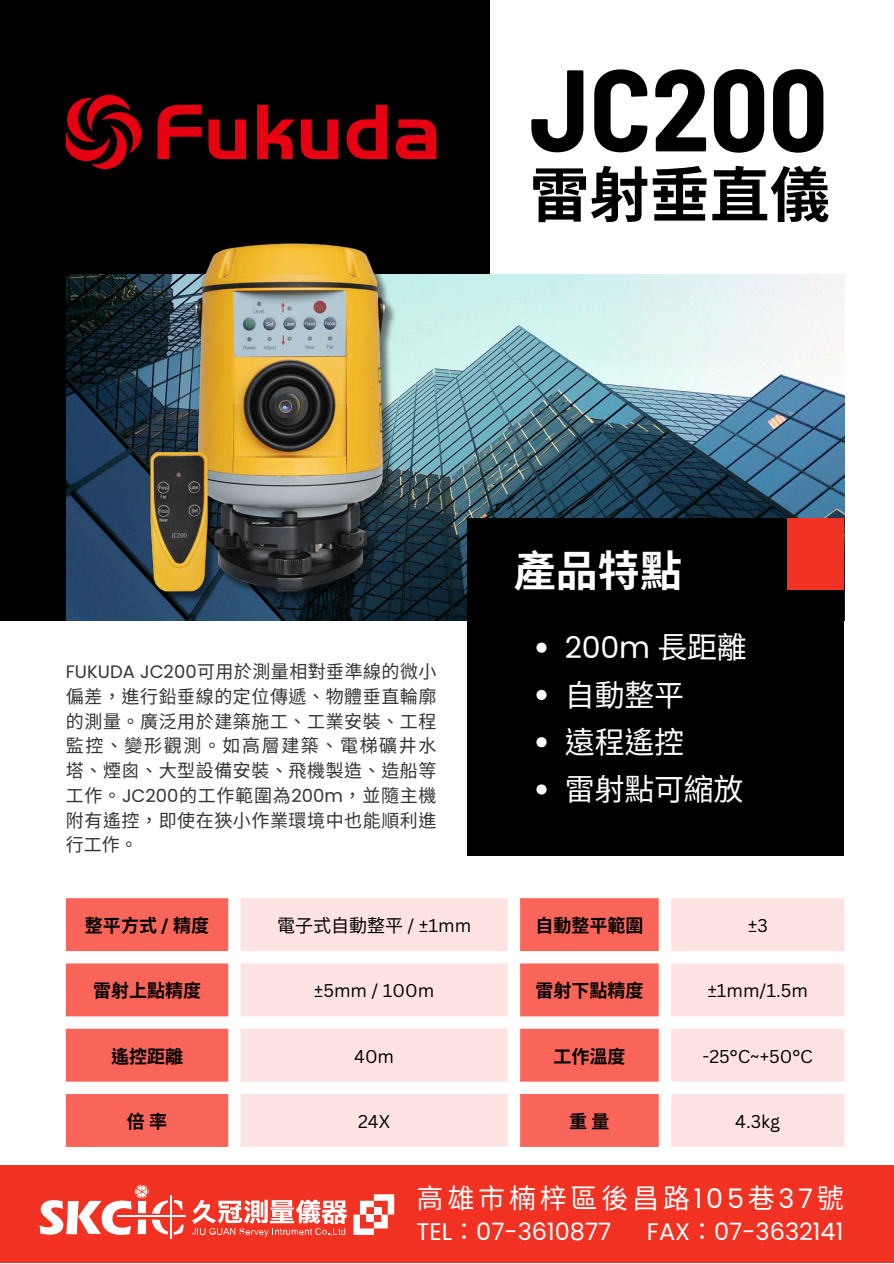
<style>
.page{position:relative;width:894px;height:1264px;background:#fff}
.page>*{position:absolute;margin:0;border:0;box-sizing:border-box;transform-origin:0 0}
.t1{font:700 semi-condensed 115.8px "Barlow";color:#000}
.t2{font:700 60px "Noto Sans CJ Ksc";color:#000}
.t3{font:700 42px "Noto Sans CJ Ksc";color:#fff}
.t4{font:30px "Noto Sans CJ Ksc";letter-spacing:-.01em;color:#fff}
.t5{font:30px "Poppins";color:#fff}
.t6{font:27px "Noto Sans CJ Ksc";letter-spacing:.14em;color:#fff}
.t7{font:24px "Poppins";color:#fff}
.t8{font:18px/24.8px "Noto Sans CJ Ksc";letter-spacing:.03em;color:#343434;text-align:justify}
.t9{font:18px "Canva Sans";color:#000}
.t10{font:700 18px "Noto Sans CJ Ksc";color:#000}
.t11{font:18px "Noto Sans CJ Ksc";color:#000}
.s1{font-family:"Poppins"}
.s2{font-family:"Noto Sans CJ Ksc"}
.s3{font-family:"Canva Sans"}
</style>
<div class="page">
<div style="left:0;top:0;width:489px;height:620px;background:#000"></div>
<div style="left:0;top:1165px;width:893px;height:98px;background:#f13223"></div>
<img style="left:66px;top:275px;width:777px;height:345px">
<div style="left:467px;top:518px;width:376px;height:338px;background:#000"></div>
<div style="left:787px;top:518px;width:57px;height:71px;background:#f13223"></div>
<svg style="left:157px;top:105px;width:45px;height:54px"></svg>
<svg style="left:208px;top:119px;width:38px;height:40px"></svg>
<svg style="left:257px;top:105px;width:81px;height:54px"></svg>
<svg style="left:346px;top:105px;width:41px;height:54px"></svg>
<svg style="left:395px;top:119px;width:41px;height:40px"></svg>
<svg style="left:66px;top:95px;width:76px;height:74px"></svg>
<img style="left:136px;top:243px;width:276px;height:378px">
<svg style="left:66px;top:898px;width:163px;height:248px;background:#fa7c72"></svg>
<svg style="left:240px;top:898px;width:604px;height:248px;fill:#ffe3e3"></svg>
<svg style="left:536px;top:642px;width:10px;height:10px"></svg>
<svg style="left:536px;top:690px;width:10px;height:10px"></svg>
<svg style="left:536px;top:737px;width:10px;height:10px"></svg>
<svg style="left:536px;top:784px;width:10px;height:10px"></svg>
<hr style="left:170px;top:1195px;width:1px;height:44px;background:#fff">
<svg style="left:39px;top:1184px;width:144px;height:50px"></svg>
<hr style="left:118px;top:1215px;width:68px;height:1px;background:#fff">
<svg style="left:353px;top:1194px;width:41px;height:40px"></svg>
<svg style="left:192px;top:1199px;width:155px;height:37px"></svg>
<p class="t1" style="left:529px;top:36px;width:300px">JC200</p>
<p class="t2" style="left:529px;top:147px;width:302px">雷射垂直儀</p>
<p class="t8" style="left:66px;top:658px;width:372px"><span class="s1">FUKUDA JC200</span>可用於測量相對垂準線的微小偏差， 進行鉛垂線的定位傳遞、 物體垂直輪廓的測量。 廣泛用於建築施工、 工業安裝、 工程監控、 變形觀測。 如高層建築、 電梯礦井水塔、 煙囪、 大型設備安裝、 飛機製造、 造船等工作。 <span class="s1">JC200</span>的工作範圍為<span class="s1">200m</span>， 並隨主機附有遙控， 即使在狹小作業環境中也能順利進行工作。</p>
<p class="t3" style="left:514px;top:537px;width:169px">產品特點</p>
<p class="t5" style="left:564px;top:627px;width:180px">200m <span class="s2">長距離</span></p>
<p class="t4" style="left:564px;top:670px;width:121px">自動整平</p>
<p class="t4" style="left:564px;top:718px;width:118px">遠程遙控</p>
<p class="t4" style="left:564px;top:765px;width:180px">雷射點可縮放</p>
<p class="t10" style="left:85px;top:911px;width:126px">整平方式 <span class="s3">/</span> 精度</p>
<h1 class="t11" style="left:277px;top:911px;width:195px">電子式自動整平 <span class="s3">/ ±1mm</span></h1>
<h2 class="t10" style="left:535px;top:911px;width:110px">自動整平範圍</h2>
<p class="t9" style="left:747px;top:912px;width:22px">±3</p>
<p class="t10" style="left:93px;top:976px;width:110px">雷射上點精度</p>
<p class="t9" style="left:314px;top:978px;width:122px">±5mm / 100m</p>
<p class="t10" style="left:535px;top:976px;width:110px">雷射下點精度</p>
<p class="t9" style="left:707px;top:978px;width:102px">±1mm/1.5m</p>
<p class="t10" style="left:111px;top:1041px;width:72px">遙控距離</p>
<p class="t9" style="left:354px;top:1043px;width:42px">40m</p>
<p class="t10" style="left:553px;top:1041px;width:74px">工作溫度</p>
<p class="t9" style="left:702px;top:1043px;width:112px">-25°C~+50°C</p>
<p class="t10" style="left:127px;top:1106px;width:42px">倍率</p>
<p class="t9" style="left:358px;top:1108px;width:34px">24X</p>
<p class="t10" style="left:569px;top:1106px;width:42px">重量</p>
<p class="t9" style="left:735px;top:1108px;width:46px">4.3kg</p>
<p class="t6" style="left:416px;top:1176px;width:426px">高雄市楠梓區後昌路<span class="s1">105</span>巷<span class="s1">37</span>號</p>
<p class="t7" style="left:416px;top:1214px;width:196px">TEL<span class="s2">：</span> 07-3610877</p>
<h3 class="t7" style="left:646px;top:1214px;width:198px">FAX<span class="s2">：</span> 07-3632141</h3>
</div>
